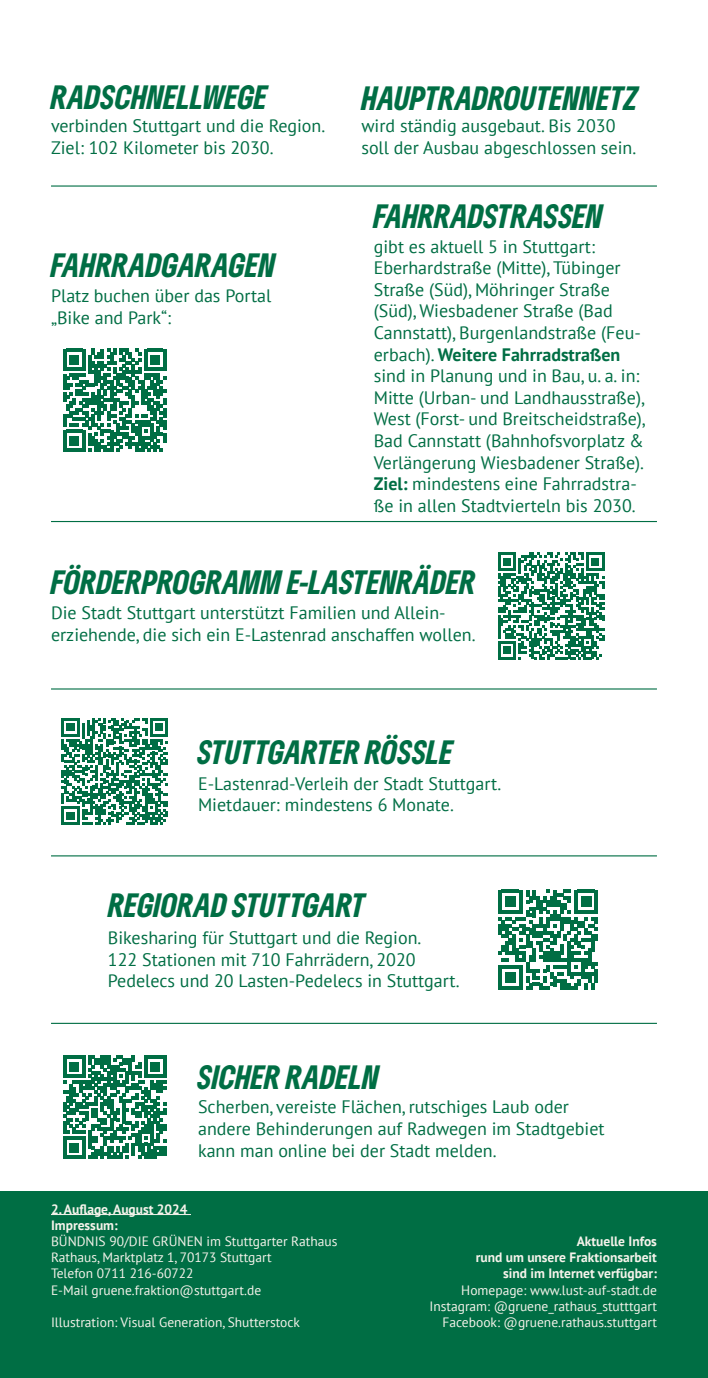
<style>
.page{position:relative;width:708px;height:1378px;background:#fff}
.page>*{position:absolute;margin:0;border:0;box-sizing:border-box;transform-origin:0 0}
.t1{font:italic 900 condensed 31.5px "Gruene Type";color:#006e44}
.t2{font:18px/21.6px "PT Sans";color:#006e44}
.t3{font:13.5px/16.2px "PT Sans";color:#f6f3eb;text-align:right}
.t4{font:700 13.5px/16.2px "PT Sans";color:#f6f3eb;text-align:right}
.s1{font-weight:700}
</style>
<div class="page">
<div style="left:0;top:1191px;width:708px;height:187px;background:#006e44"></div>
<hr style="left:51px;top:185px;width:606px;height:2px;background:#006e44">
<hr style="left:51px;top:521px;width:606px;height:1px;background:#006e44">
<hr style="left:51px;top:688px;width:606px;height:1px;background:#006e44">
<hr style="left:51px;top:855px;width:606px;height:1px;background:#006e44">
<hr style="left:51px;top:1023px;width:606px;height:1px;background:#006e44">
<hr style="left:51px;top:1214px;width:140px;height:1px;background:#f6f3eb">
<svg style="left:63px;top:1055px;width:103px;height:103px"></svg>
<svg style="left:498px;top:552px;width:106px;height:107px"></svg>
<svg style="left:61px;top:718px;width:107px;height:107px"></svg>
<svg style="left:498px;top:889px;width:100px;height:100px"></svg>
<svg style="left:63px;top:349px;width:103px;height:102px"></svg>
<h1 class="t1" style="left:51px;top:76px;width:218px">RADSCHNELLWEGE</h1>
<h1 class="t1" style="left:362px;top:77px;width:278px">HAUPTRADROUTENNETZ</h1>
<p class="t2" style="left:361px;top:115px;width:276px">wird ständig ausgebaut. Bis 2030 soll der Ausbau abgeschlossen sein.</p>
<p class="t2" style="left:51px;top:115px;width:276px">verbinden Stuttgart und die Region.<br>Ziel: 102 Kilometer bis 2030.</p>
<h1 class="t1" style="left:51px;top:244px;width:226px">FAHRRADGARAGEN</h1>
<p class="t2" style="left:51px;top:285px;width:222px">Platz buchen über das Portal „Bike and Park“:</p>
<h1 class="t1" style="left:374px;top:196px;width:231px">FAHRRADSTRASSEN</h1>
<p class="t2" style="left:374px;top:235px;width:273px">gibt es aktuell 5 in Stuttgart:<br>Eberhardstraße (Mitte), Tübinger Straße (Süd), Möhringer Straße (Süd), Wiesbadener Straße (Bad Cannstatt), Burgenlandstraße (Feu&shy;erbach). <span class="s1">Weitere Fahrradstraßen </span>sind in Planung und in Bau, u. a. in:<br>Mitte (Urban- und Landhausstraße), West (Forst- und Breitscheidstraße), Bad Cannstatt (Bahnhofsvorplatz &amp; Verlängerung Wiesbadener Straße).<br><span class="s1">Ziel:</span> mindestens eine Fahrradstra&shy;ße in allen Stadtvierteln bis 2030.</p>
<h1 class="t1" style="left:51px;top:561px;width:426px">FÖRDERPROGRAMM E-LASTENRÄDER</h1>
<p class="t2" style="left:51px;top:602px;width:426px">Die Stadt Stuttgart unterstützt Familien und Allein&shy;erziehende, die sich ein E-Lastenrad anschaffen wollen.</p>
<h1 class="t1" style="left:198px;top:731px;width:256px">STUTTGARTER RÖSSLE</h1>
<p class="t2" style="left:198px;top:772px;width:305px">E-Lastenrad-Verleih der Stadt Stuttgart.<br>Mietdauer: mindestens 6 Monate.</p>
<h1 class="t1" style="left:108px;top:884px;width:259px">REGIORAD STUTTGART</h1>
<p class="t2" style="left:108px;top:926px;width:353px">Bikesharing für Stuttgart und die Region.<br>122 Stationen mit 710 Fahrrädern, 2020<br>Pedelecs und 20 Lasten-Pedelecs in Stuttgart.</p>
<h1 class="t1" style="left:198px;top:1056px;width:183px">SICHER RADELN</h1>
<p class="t2" style="left:198px;top:1096px;width:408px">Scherben, vereiste Flächen, rutschiges Laub oder andere Behinderungen auf Radwegen im Stadtgebiet kann man online bei der Stadt melden.</p>
<p class="t4" style="left:51px;top:1200px;width:138px;text-align:left">2. Auflage, August 2024<br>Impressum:</p>
<p class="t3" style="left:51px;top:1232px;width:288px;text-align:left">BÜNDNIS 90/DIE GRÜNEN im Stuttgarter Rathaus Rathaus, Marktplatz 1, 70173 Stuttgart<br>Telefon 0711 216-60722<br>E-Mail gruene.fraktion@stuttgart.de</p>
<p class="t3" style="left:51px;top:1313px;width:250px">Illustration: Visual Generation, Shutterstock</p>
<p class="t4" style="left:476px;top:1232px;width:183px">Aktuelle Infos<br>rund um unsere Fraktionsarbeit sind im Internet verfügbar:</p>
<p class="t3" style="left:429px;top:1281px;width:229px">Homepage: www.lust-auf-stadt.de<br>Instagram: @gruene_rathaus_stutttgart<br>Facebook: @gruene.rathaus.stuttgart</p>
</div>
